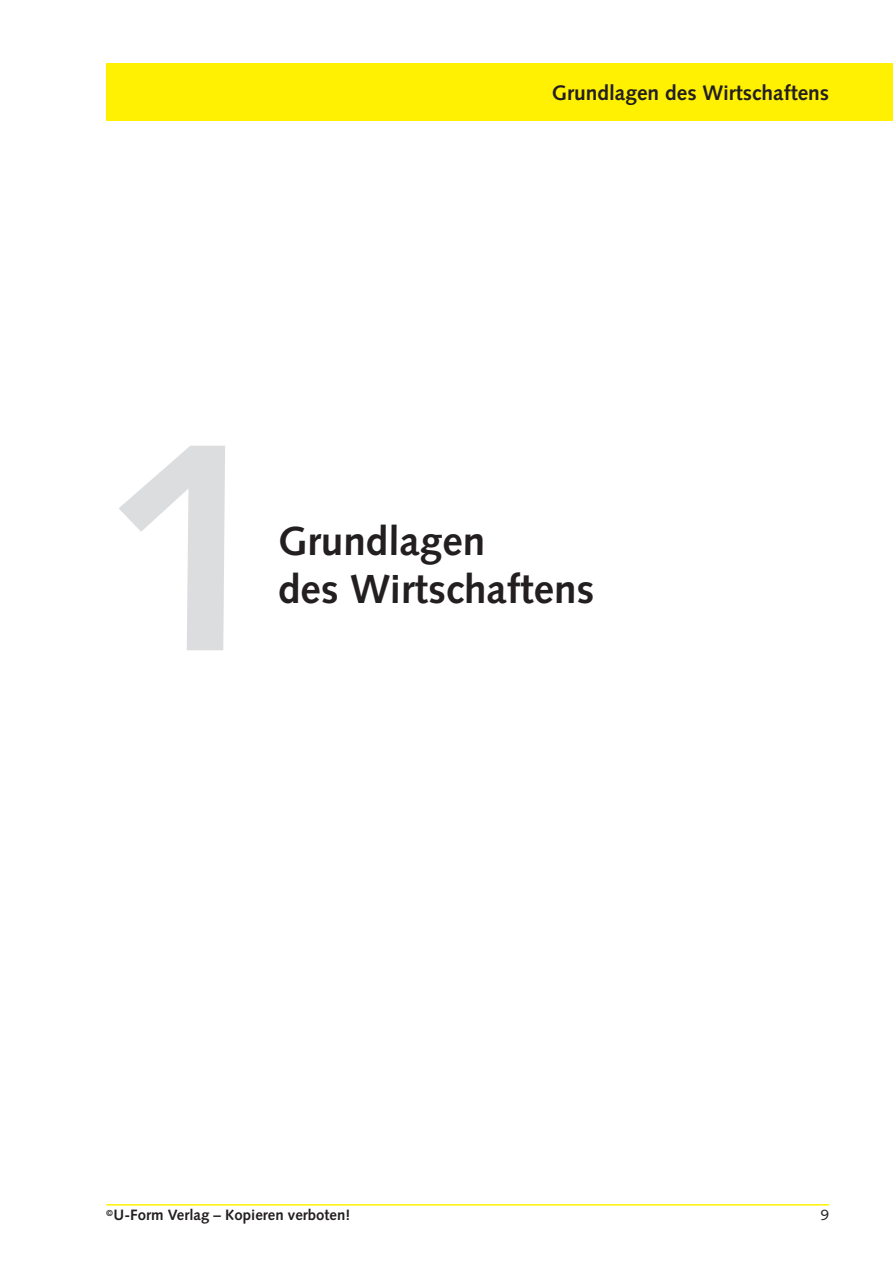
<style>
.page{position:relative;width:893px;height:1263px;background:#fff}
.page>*{position:absolute;margin:0;border:0;box-sizing:border-box;transform-origin:0 0}
.t1{font:700 300px "Syntax LT Std";color:#dcdddf}
.t2{font:700 40.5px "Syntax LT Std";color:#231f20}
.t3{font:700 21px "Syntax LT Std";color:#231f20}
.t4{font:700 15px "Syntax LT Std";color:#231f20}
.t5{font:15px "Syntax LT Std";color:#231f20}
</style>
<div class="page">
<hr style="left:106px;top:1204px;width:723px;height:1px;background:#fff101">
<div style="left:106px;top:64px;width:787px;height:57px;background:#fff101"></div>
<h3 class="t3" style="left:552px;top:81px;width:279px">Grundlagen des Wirtschaftens</h3>
<h1 class="t1" style="left:106px;top:375px;width:168px">1</h1>
<h2 class="t2" style="left:278px;top:517px;width:209px">Grundlagen</h2>
<h2 class="t2" style="left:278px;top:566px;width:318px">des Wirtschaftens</h2>
<p class="t4" style="left:106px;top:1207px;width:246px"><sup>©</sup>U-Form Verlag – Kopieren verboten!</p>
<p class="t5" style="left:821px;top:1206px;width:10px">9</p>
</div>
